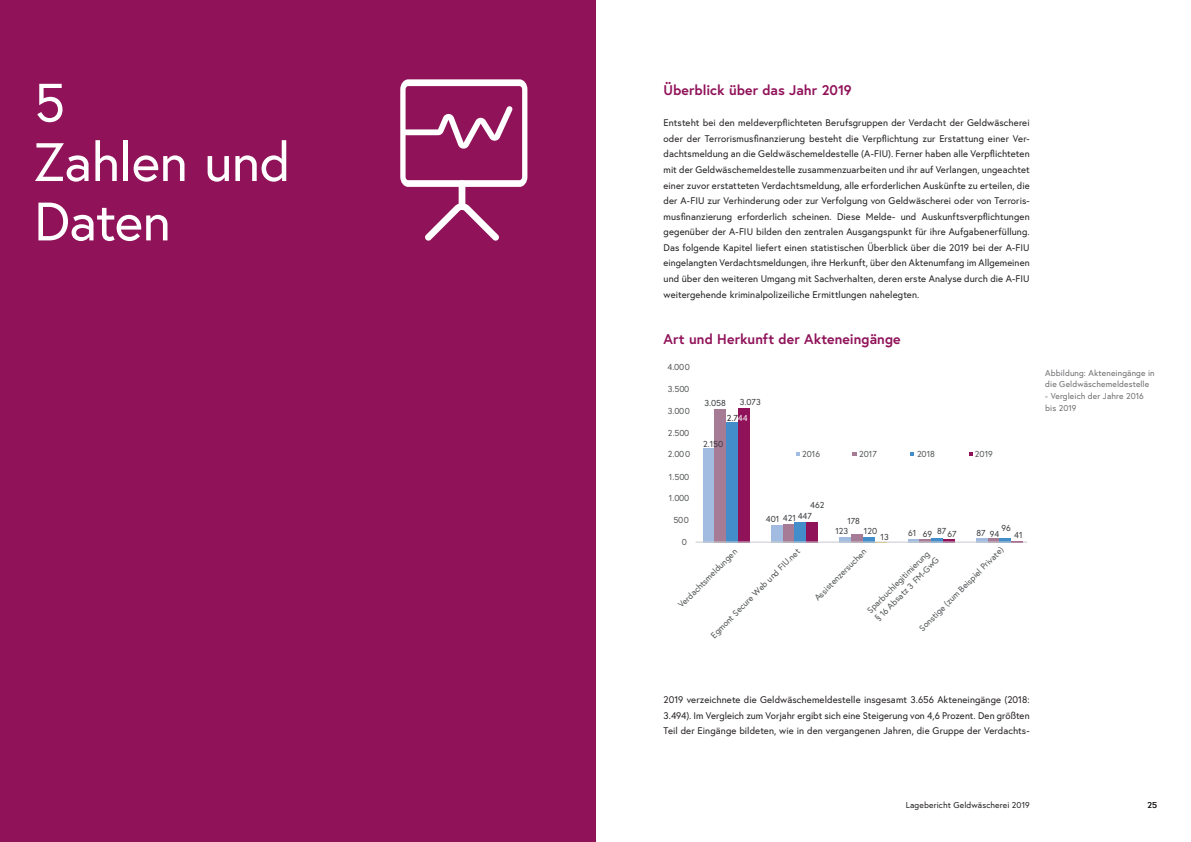
<style>
.page{position:relative;width:1191px;height:842px;background:#fff}
.page>*{position:absolute;margin:0;border:0;box-sizing:border-box;transform-origin:0 0}
.h1_Trennerseite{font:54px/59.4px "Europa Austria";letter-spacing:-.015em;color:#fff}
.h2_ohne_Nummerierung{font:700 14px "Europa Austria";letter-spacing:.005em;color:#901259}
.p_Abstand_danach{font:9.6px/15.6px "Europa Austria";letter-spacing:.01em;color:#231f20;text-align:justify}
.t1{font:8.7px "Europa Austria";color:#515455}
.t2{font:8.7px "Europa Austria";color:#36393c}
.t3{font:8.7px "Europa Austria";color:#231f20}
.t4{font:8.6px/11.3px "Europa Austria";color:#515455}
.t5{font:8.5px/11.7px "Europa Austria";letter-spacing:.015em;color:#6c6d70}
.t6{font:8.5px "Europa Austria";letter-spacing:.015em;color:#231f20}
.s1{color:#fff}
</style>
<div class="page">
<div style="left:0;top:0;width:595px;height:842px;background:#901259"></div>
<div style="left:458px;top:180px;width:7px;height:30px;background:#fff;border-radius:3px"></div>
<svg style="left:425px;top:202px;width:74px;height:39px"></svg>
<svg style="left:400px;top:79px;width:127px;height:108px"></svg>
<svg style="left:975px;top:538px;width:12px;height:4px"></svg>
<div style="left:839px;top:537px;width:12px;height:5px;background:#a2bce1"></div>
<div style="left:771px;top:525px;width:12px;height:17px;background:#a2bce1"></div>
<div style="left:703px;top:448px;width:11px;height:94px;background:#a2bce1"></div>
<svg style="left:987px;top:538px;width:12px;height:4px"></svg>
<svg style="left:908px;top:539px;width:23px;height:3px"></svg>
<div style="left:851px;top:534px;width:11px;height:8px;background:#a67b96"></div>
<div style="left:783px;top:524px;width:12px;height:18px;background:#a67b96"></div>
<div style="left:714px;top:409px;width:12px;height:133px;background:#a67b96"></div>
<svg style="left:999px;top:538px;width:12px;height:4px"></svg>
<svg style="left:931px;top:538px;width:12px;height:4px"></svg>
<div style="left:862px;top:537px;width:12px;height:5px;background:#448dcb"></div>
<div style="left:795px;top:522px;width:11px;height:20px;background:#448dcb"></div>
<div style="left:726px;top:422px;width:12px;height:120px;background:#448dcb"></div>
<svg style="left:943px;top:539px;width:11px;height:3px"></svg>
<div style="left:806px;top:522px;width:12px;height:20px;background:#901259"></div>
<div style="left:738px;top:408px;width:12px;height:134px;background:#901259"></div>
<hr style="left:695px;top:542px;width:332px;height:1px;background:#cfd1d0">
<svg style="left:796px;top:452px;width:3px;height:4px"></svg>
<svg style="left:852px;top:452px;width:5px;height:4px"></svg>
<svg style="left:910px;top:452px;width:4px;height:4px"></svg>
<svg style="left:969px;top:452px;width:3px;height:4px"></svg>
<h1 class="h1_Trennerseite" style="left:34px;top:72px;width:258px">5<br>Zahlen und<br>Daten</h1>
<h2 class="h2_ohne_Nummerierung" style="left:663px;top:80px;width:190px">Überblick über das Jahr 2019</h2>
<p class="p_Abstand_danach" style="left:663px;top:115px;width:368px">Entsteht bei den meldeverpflichteten Berufsgruppen der Verdacht der Geldwäscherei oder der Terrorismusfinanzierung besteht die Verpflichtung zur Erstattung einer Ver&shy;dachtsmeldung an die Geldwäschemeldestelle (A-FIU). Ferner haben alle Verpflichteten mit der Geldwäschemeldestelle zusammenzuarbeiten und ihr auf Verlangen, ungeachtet einer zuvor erstatteten Verdachtsmeldung, alle erforderlichen Auskünfte zu erteilen, die der A-FIU zur Verhinderung oder zur Verfolgung von Geldwäscherei oder von Terroris&shy;musfinanzierung erforderlich scheinen. Diese Melde- und Auskunftsverpflichtungen gegenüber der A-FIU bilden den zentralen Ausgangspunkt für ihre Aufgabenerfüllung.<br>Das folgende Kapitel liefert einen statistischen Überblick über die 2019 bei der A-FIU eingelangten Verdachtsmeldungen, ihre Herkunft, über den Aktenumfang im Allgemeinen und über den weiteren Umgang mit Sachverhalten, deren erste Analyse durch die A-FIU weitergehende kriminalpolizeiliche Ermittlungen nahelegten.</p>
<h2 class="h2_ohne_Nummerierung" style="left:663px;top:330px;width:239px">Art und Herkunft der Akteneingänge</h2>
<p class="t1" style="left:667px;top:362px;width:24px">4.000</p>
<p class="t1" style="left:668px;top:383px;width:23px">3.500</p>
<p class="t1" style="left:667px;top:406px;width:24px">3.000</p>
<p class="t1" style="left:668px;top:427px;width:23px">2.500</p>
<p class="t1" style="left:668px;top:449px;width:24px">2.000</p>
<p class="t1" style="left:669px;top:471px;width:22px">1.500</p>
<p class="t1" style="left:668px;top:493px;width:22px">1.000</p>
<p class="t2" style="left:704px;top:398px;width:23px">3.058</p>
<p class="t2" style="left:740px;top:396px;width:22px">3.073</p>
<p class="t3" style="left:727px;top:412px;width:22px">2.7<span class="s1">44</span></p>
<p class="t2" style="left:703px;top:438px;width:22px">2.150</p>
<p class="t1" style="left:802px;top:448px;width:19px">2016</p>
<p class="t1" style="left:859px;top:448px;width:19px">2017</p>
<p class="t1" style="left:917px;top:448px;width:19px">2018</p>
<p class="t1" style="left:975px;top:448px;width:19px">2019</p>
<p class="t2" style="left:810px;top:499px;width:16px">462</p>
<p class="t2" style="left:797px;top:510px;width:16px">447</p>
<p class="t2" style="left:783px;top:512px;width:14px">421</p>
<p class="t2" style="left:847px;top:515px;width:14px">178</p>
<p class="t2" style="left:766px;top:514px;width:15px">401</p>
<p class="t1" style="left:673px;top:514px;width:17px">500</p>
<p class="t2" style="left:864px;top:526px;width:15px">120</p>
<p class="t2" style="left:937px;top:525px;width:11px">87</p>
<p class="t2" style="left:1001px;top:523px;width:11px">96</p>
<p class="t2" style="left:835px;top:526px;width:14px">123</p>
<p class="t2" style="left:908px;top:527px;width:10px">61</p>
<p class="t2" style="left:976px;top:527px;width:11px">87</p>
<p class="t2" style="left:880px;top:532px;width:10px">13</p>
<p class="t2" style="left:947px;top:529px;width:11px">67</p>
<p class="t2" style="left:1014px;top:530px;width:10px">41</p>
<p class="t2" style="left:923px;top:529px;width:11px">69</p>
<p class="t2" style="left:989px;top:529px;width:11px">94</p>
<p class="t1" style="left:682px;top:536px;width:7px">0</p>
<p class="t4" style="left:916px;top:625px;width:118px;rotate:-45deg">Sonstige (zum Beispiel Private)</p>
<p class="t4" style="left:708px;top:632px;width:124px;rotate:-45deg">Egmont Secure Web und FIU.net</p>
<p class="t4" style="left:811px;top:595px;width:71px;rotate:-45deg">Assistenzersuchen</p>
<p class="t4" style="left:864px;top:607px;width:86px;rotate:-45deg">Sparbuchlegitimierung §16Absatz 3 FM-GwG</p>
<p class="t4" style="left:675px;top:602px;width:81px;rotate:-45deg">Verdachtsmeldungen</p>
<p class="t5" style="left:1045px;top:367px;width:111px">Abbildung: Akteneingänge in die Geldwäschemeldestelle</p>
<p class="t5" style="left:1045px;top:390px;width:100px">- Vergleich der Jahre 2016 bis 2019</p>
<p class="p_Abstand_danach" style="left:663px;top:692px;width:368px">2019 verzeichnete die Geldwäschemeldestelle insgesamt 3.656 Akteneingänge (2018:<br>3.494). Im Vergleich zum Vorjahr ergibt sich eine Steigerung von 4,6 Prozent. Den größten Teil der Eingänge bildeten, wie in den vergangenen Jahren, die Gruppe der Verdachts-</p>
<p class="t6" style="left:905px;top:800px;width:125px">Lagebericht Geldwäscherei 2019</p>
<p class="t6" style="left:1147px;top:800px;width:11px">25</p>
</div>
